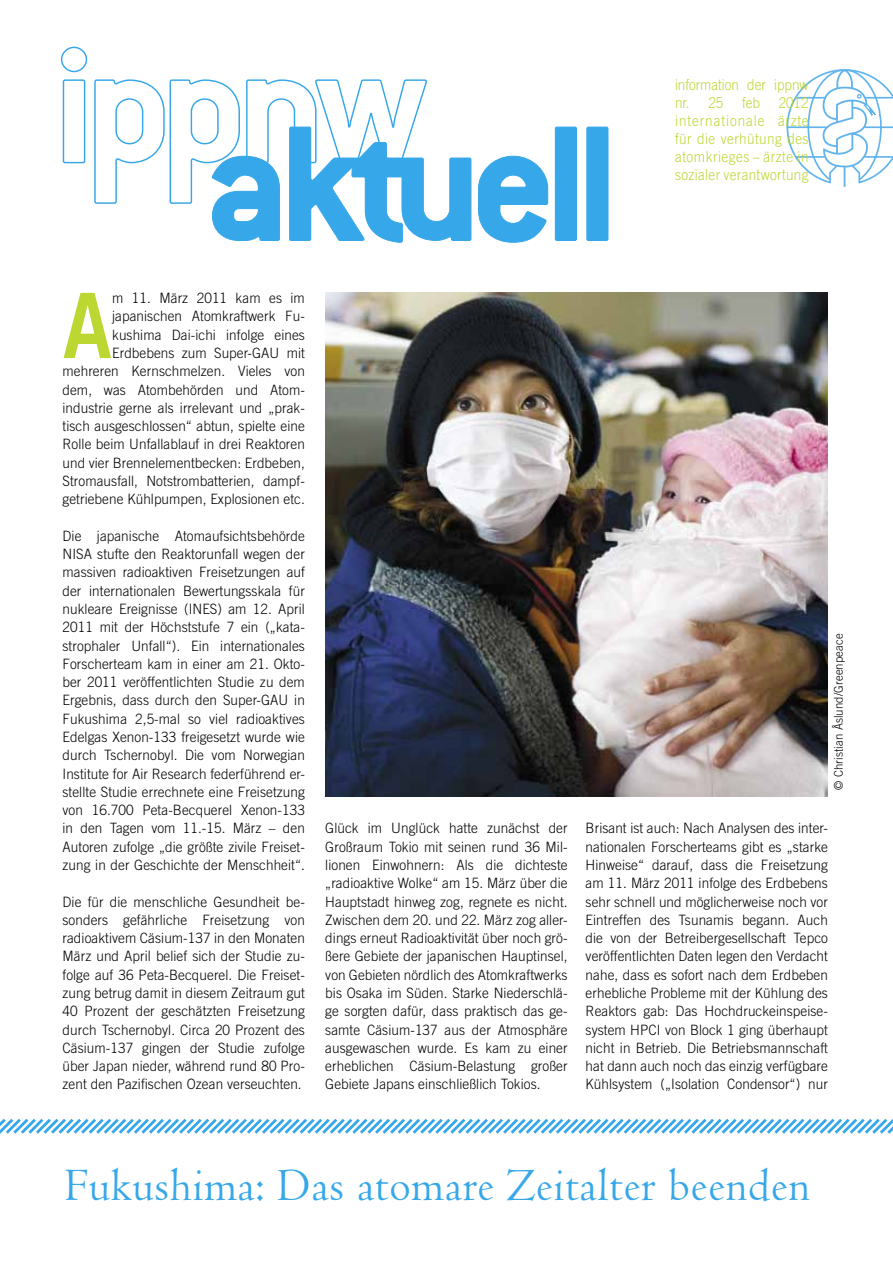
<style>
.page{position:relative;width:893px;height:1263px;background:#fff}
.page>*{position:absolute;margin:0;border:0;box-sizing:border-box;transform-origin:0 0}
.t1{font:700 180px "Conduit ITC Std";letter-spacing:-.06em;color:#36a7e9}
.t2{font:90.15px "Trade Gothic LT Std Bd 2";color:#bdd732;scale:.9 1}
.t3{font:48px "Centaur MT Std";letter-spacing:.02em;color:#36a7e9;scale:.95 1}
.t4{font:300 15px/18px "Trade Gothic LT Std";letter-spacing:.03em;color:#bdd732;text-align:justify;scale:.9 1}
.t5{font:300 14.25px/18.3px "Trade Gothic LT Std";letter-spacing:.005em;color:#000;text-align:justify;scale:.95 1}
.t6{font:300 12px "Trade Gothic LT Std";letter-spacing:.01em;color:#000;scale:.95 1}
</style>
<div class="page">
<img style="left:325px;top:292px;width:503px;height:504px">
<svg style="left:60px;top:46px;width:28px;height:118px"></svg>
<svg style="left:94px;top:79px;width:378px;height:164px"></svg>
<svg style="left:478px;top:155px;width:70px;height:88px"></svg>
<div style="left:555px;top:127px;width:22px;height:114px;border:1px solid #36a7e9;border-radius:2px"></div>
<div style="left:586px;top:127px;width:22px;height:114px;border:1px solid #36a7e9;border-radius:2px"></div>
<svg style="left:786px;top:69px;width:107px;height:118px"></svg>
<svg style="left:0;top:1118px;width:893px;height:16px"></svg>
<h1 class="t1" style="left:204px;top:75px;width:416px">aktuell</h1>
<p class="t4" style="left:675px;top:75px;width:150px">information der ippnw nr. 25 feb 2012 internationale ärzte für die verhütung des atomkrieges – ärzte in sozialer verantwortung</p>
<p class="t5" style="left:63px;top:289px;width:257px;text-align:right">m 11. März 2011 kam es im japanischen Atomkraftwerk Fu&shy;kushima Dai-ichi infolge eines Erdbebens zum Super-GAU mit mehreren Kernschmelzen. Vieles von dem, was Atombehörden und Atom&shy;industrie gerne als irrelevant und „prak&shy;tisch ausgeschlossen“ abtun, spielte eine Rolle beim Unfallablauf in drei Reaktoren und vier Brennelementbecken: Erdbeben, Stromausfall, Notstrombatterien, dampf&shy;getriebene Kühlpumpen, Explosionen etc.</p>
<p class="t5" style="left:63px;top:526px;width:257px">Die japanische Atomaufsichtsbehörde NISA stufte den Reaktorunfall wegen der massiven radioaktiven Freisetzungen auf der internationalen Bewertungsskala für nukleare Ereignisse (INES) am 12. April 2011 mit der Höchststufe 7 ein („kata&shy;strophaler Unfall“). Ein internationales Forscherteam kam in einer am 21. Okto&shy;ber 2011 veröffentlichten Studie zu dem Ergebnis, dass durch den Super-GAU in Fukushima 2,5-mal so viel radioaktives Edelgas Xenon-133 freigesetzt wurde wie durch Tschernobyl. Die vom Norwegian Institute for Air Research federführend er&shy;stellte Studie errechnete eine Freisetzung von 16.700 Peta-Becquerel Xenon-133 in den Tagen vom 11.-15. März – den Autoren zufolge „die größte zivile Freiset&shy;zung in der Geschichte der Menschheit“.</p>
<p class="t5" style="left:63px;top:892px;width:257px">Die für die menschliche Gesundheit be&shy;sonders gefährliche Freisetzung von radioaktivem Cäsium-137 in den Monaten März und April belief sich der Studie zu&shy;folge auf 36 Peta-Becquerel. Die Freiset&shy;zung betrug damit in diesem Zeitraum gut 40 Prozent der geschätzten Freisetzung durch Tschernobyl. Circa 20 Prozent des Cäsium-137 gingen der Studie zufolge über Japan nieder, während rund 80 Pro&shy;zent den Pazifischen Ozean verseuchten.</p>
<h2 class="t2" style="left:63px;top:270px;width:57px">A</h2>
<p class="t6" style="left:831px;top:790px;width:166px;rotate:-90deg">© Christian Âslund/Greenpeace</p>
<p class="t5" style="left:325px;top:819px;width:257px">Glück im Unglück hatte zunächst der Großraum Tokio mit seinen rund 36 Mil&shy;lionen Einwohnern: Als die dichteste „radioaktive Wolke“ am 15. März über die Hauptstadt hinweg zog, regnete es nicht.<br>Zwischen dem 20. und 22. März zog aller&shy;dings erneut Radioaktivität über noch grö&shy;ßere Gebiete der japanischen Hauptinsel, von Gebieten nördlich des Atomkraftwerks bis Osaka im Süden. Starke Niederschlä&shy;ge sorgten dafür, dass praktisch das ge&shy;samte Cäsium-137 aus der Atmosphäre ausgewaschen wurde. Es kam zu einer erheblichen Cäsium-Belastung großer Gebiete Japans einschließlich Tokios.</p>
<p class="t5" style="left:586px;top:819px;width:257px">Brisant ist auch: Nach Analysen des inter&shy;nationalen Forscherteams gibt es „starke Hinweise“ darauf, dass die Freisetzung am 11. März 2011 infolge des Erdbebens sehr schnell und möglicherweise noch vor Eintreffen des Tsunamis begann. Auch die von der Betreibergesellschaft Tepco veröffentlichten Daten legen den Verdacht nahe, dass es sofort nach dem Erdbeben erhebliche Probleme mit der Kühlung des Reaktors gab: Das Hochdruckeinspeise&shy;system HPCI von Block 1 ging überhaupt nicht in Betrieb. Die Betriebsmannschaft hat dann auch noch das einzig verfügbare Kühlsystem („Isolation Condensor“) nur</p>
<h3 class="t3" style="left:65px;top:1159px;width:786px">Fukushima: Das atomare Zeitalter beenden</h3>
</div>
